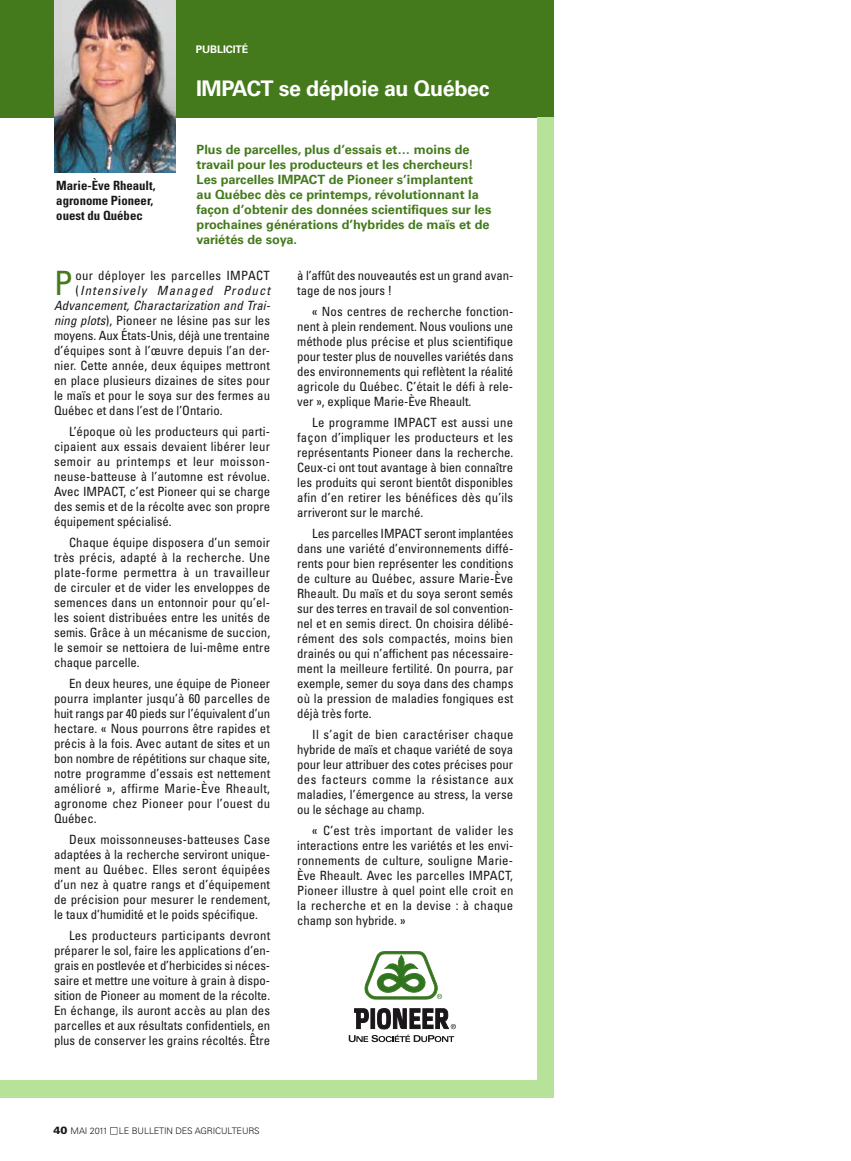
<style>
.page{position:relative;width:851px;height:1161px;background:#fff}
.page>*{position:absolute;margin:0;border:0;box-sizing:border-box;transform-origin:0 0}
.t1{font:condensed 33.6px "Univers";color:#447a1c}
.t2{font:700 21.45px "Univers";letter-spacing:-.02em;color:#fff}
.t3{font:condensed 12.75px/15px "Univers";letter-spacing:.005em;color:#1a171b;text-align:justify}
.t4{font:700 12.75px/15px "Univers";color:#447a1c}
.t5{font:700 condensed 12.75px/15px "Univers";color:#1a171b}
.t6{font:italic condensed 12.75px "Univers";letter-spacing:.01em;color:#1a171b}
.t7{font:condensed 12.75px "Univers";letter-spacing:.025em;color:#1a171b}
.t8{font:italic condensed 12.75px "Univers";letter-spacing:.085em;color:#1a171b}
.t9{font:700 10.5px "Univers";color:#fff}
.t10{font:300 9px "Univers";letter-spacing:-.005em;color:#1a171b}
.s1{font-style:normal}
.s2{font-style:italic}
.s3{font-weight:900;font-size:10.5px}
.s4{color:#fff}
</style>
<div class="page">
<div style="left:110px;top:1127px;width:7px;height:7px;border:1px solid #1a171b"></div>
<div style="left:0;top:0;width:554px;height:118px;background:#447a1c"></div>
<img style="left:54px;top:0;width:122px;height:173px">
<div style="left:537px;top:118px;width:17px;height:980px;background:#b7e29a"></div>
<svg style="left:364px;top:951px;width:78px;height:49px"></svg>
<svg style="left:349px;top:1008px;width:107px;height:34px"></svg>
<div style="left:0;top:1080px;width:538px;height:18px;background:#b7e29a"></div>
<p class="t9" style="left:196px;top:43px;width:33px">publicit</p>
<p class="t9" style="left:242px;top:43px;width:8px">é</p>
<p class="t5" style="left:56px;top:178px;width:101px">Marie-Ève Rheault, agronome Pioneer, ouest du Québec</p>
<h2 class="t2" style="left:196px;top:75px;width:295px">IMPACT se déploie au Québec</h2>
<p class="t4" style="left:196px;top:142px;width:296px">Plus de parcelles, plus d’essais et… moins de travail pour les producteurs et les chercheurs!<br>Les parcelles IMPACT de Pioneer s’implantent<br>au Québec dès ce printemps, révolutionnant la façon d’obtenir des données scientifiques sur les prochaines générations d’hybrides de maïs et de variétés de soya.</p>
<h1 class="t1" style="left:54px;top:262px;width:20px">P</h1>
<p class="t7" style="left:75px;top:268px;width:196px">our déployer les parcelles IMPACT</p>
<p class="t8" style="left:75px;top:283px;width:196px"><span class="s1">(</span>Intensively Managed Product</p>
<p class="t6" style="left:54px;top:298px;width:218px">Advancement, Charactarization and Trai-</p>
<p class="t3" style="left:54px;top:313px;width:218px"><span class="s2">ning plots</span>), Pioneer ne lésine pas sur les</p>
<p class="t3" style="left:54px;top:328px;width:217px">moyens. Aux États-Unis, déjà une trentaine</p>
<p class="t3" style="left:54px;top:343px;width:217px">d’équipes sont à l’œuvre depuis l’an der-</p>
<p class="t3" style="left:54px;top:358px;width:217px">nier. Cette année, deux équipes mettront</p>
<p class="t3" style="left:54px;top:373px;width:217px">en place plusieurs dizaines de sites pour</p>
<p class="t3" style="left:54px;top:388px;width:217px">le maïs et pour le soya sur des fermes au</p>
<p class="t3" style="left:54px;top:403px;width:170px">Québec et dans l’est de l’Ontario.</p>
<p class="t3" style="left:54px;top:424px;width:218px;text-indent:15px">L’époque où les producteurs qui parti&shy;cipaient aux essais devaient libérer leur semoir au printemps et leur moisson&shy;neuse-batteuse à l’automne est révolue.<br>Avec IMPACT, c’est Pioneer qui se charge des semis et de la récolte avec son propre équipement spécialisé.</p>
<p class="t3" style="left:54px;top:535px;width:218px;text-indent:15px">Chaque équipe disposera d’un semoir très précis, adapté à la recherche. Une plate-forme permettra à un travailleur de circuler et de vider les enveloppes de semences dans un entonnoir pour qu’el&shy;les soient distribuées entre les unités de semis. Grâce à un mécanisme de succion, le semoir se nettoiera de lui-même entre chaque parcelle.</p>
<p class="t3" style="left:54px;top:676px;width:218px;text-indent:15px">En deux heures, une équipe de Pioneer pourra implanter jusqu’à 60 parcelles de huit rangs par 40 pieds sur l’équivalent d’un hectare. « Nous pourrons être rapides et précis à la fois. Avec autant de sites et un bon nombre de répétitions sur chaque site, notre programme d’essais est nettement amélioré », affirme Marie-Ève Rheault, agronome chez Pioneer pour l’ouest du Québec.</p>
<p class="t3" style="left:54px;top:832px;width:218px;text-indent:15px">Deux moissonneuses-batteuses Case adaptées à la recherche serviront unique&shy;ment au Québec. Elles seront équipées d’un nez à quatre rangs et d’équipement de précision pour mesurer le rendement, le taux d’humidité et le poids spécifique.</p>
<p class="t3" style="left:54px;top:928px;width:218px;text-indent:15px">Les producteurs participants devront préparer le sol, faire les applications d’en&shy;grais en postlevée et d’herbicides si néces&shy;saire et mettre une voiture à grain à dispo&shy;sition de Pioneer au moment de la récolte.<br>En échange, ils auront accès au plan des parcelles et aux résultats confidentiels, en plus de conserver les grains récoltés. Être</p>
<p class="t3" style="left:297px;top:268px;width:218px">à l’affût des nouveautés est un grand avan&shy;tage de nos jours !</p>
<p class="t3" style="left:297px;top:304px;width:218px;text-indent:15px">« Nos centres de recherche fonction&shy;nent à plein rendement. Nous voulions une méthode plus précise et plus scientifique pour tester plus de nouvelles variétés dans des environnements qui reflètent la réalité agricole du Québec. C’était le défi à rele&shy;ver », explique Marie-Ève Rheault.</p>
<p class="t3" style="left:297px;top:415px;width:218px;text-indent:15px">Le programme IMPACT est aussi une façon d’impliquer les producteurs et les représentants Pioneer dans la recherche.<br>Ceux-ci ont tout avantage à bien connaître les produits qui seront bientôt disponibles afin d’en retirer les bénéfices dès qu’ils arriveront sur le marché.</p>
<p class="t3" style="left:297px;top:526px;width:218px;text-indent:15px">Les parcelles IMPACT seront implantées dans une variété d’environnements diffé&shy;rents pour bien représenter les conditions de culture au Québec, assure Marie-Ève Rheault. Du maïs et du soya seront semés sur des terres en travail de sol convention&shy;nel et en semis direct. On choisira délibé&shy;rément des sols compactés, moins bien drainés ou qui n’affichent pas nécessaire&shy;ment la meilleure fertilité. On pourra, par exemple, semer du soya dans des champs où la pression de maladies fongiques est déjà très forte.</p>
<p class="t3" style="left:297px;top:727px;width:218px;text-indent:15px">Il s’agit de bien caractériser chaque hybride de maïs et chaque variété de soya pour leur attribuer des cotes précises pour des facteurs comme la résistance aux maladies, l’émergence au stress, la verse ou le séchage au champ.</p>
<p class="t3" style="left:297px;top:823px;width:218px;text-indent:15px">« C’est très important de valider les interactions entre les variétés et les envi&shy;ronnements de culture, souligne Marie-Ève Rheault. Avec les parcelles IMPACT, Pioneer illustre à quel point elle croit en la recherche et en la devise : à chaque champ son hybride. »</p>
<p class="t10" style="left:54px;top:1125px;width:208px"><span class="s3">40</span> MAI 2011 <span class="s4">■</span> LE BULLETIN DES AGRICULTEURS</p>
</div>
